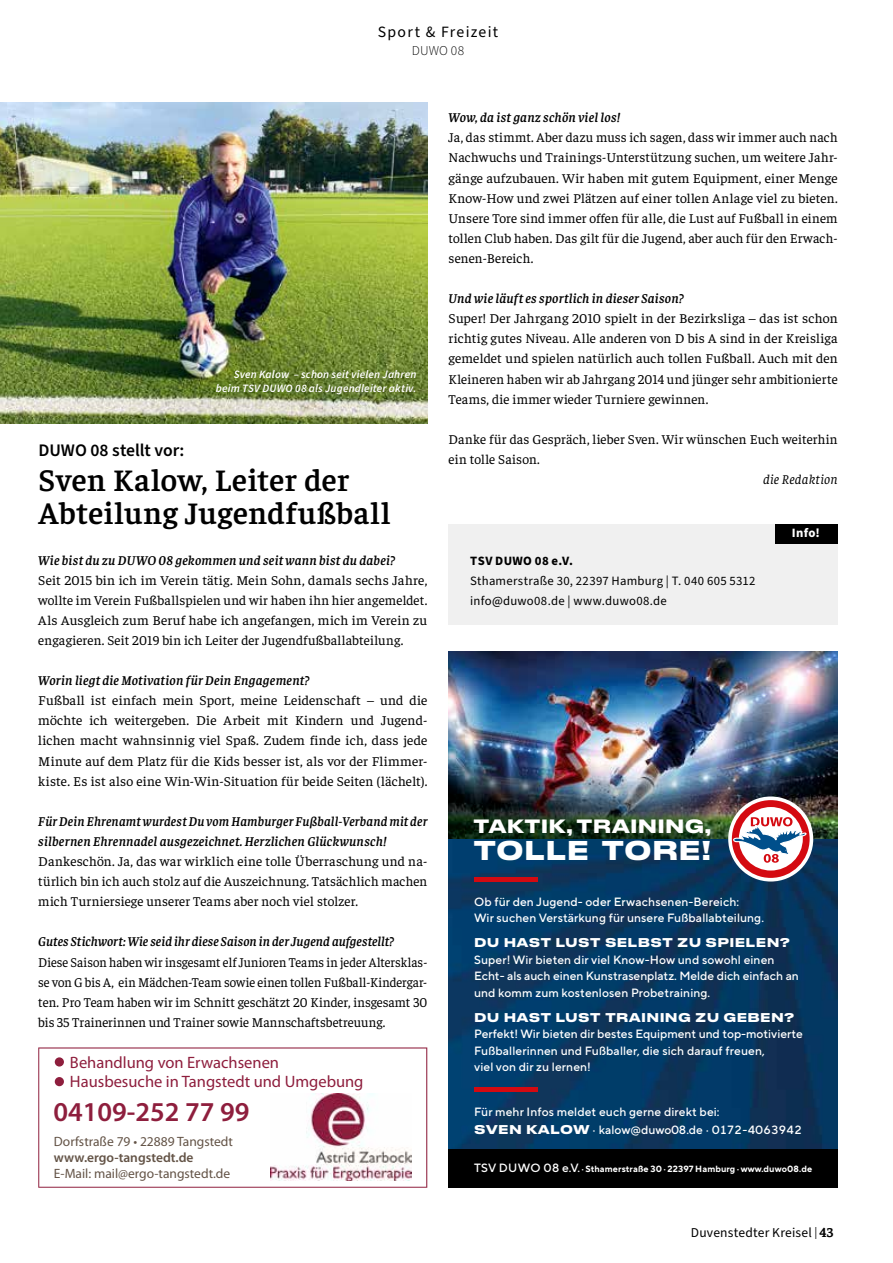
<style>
.page{position:relative;width:893px;height:1263px;background:#fff}
.page>*{position:absolute;margin:0;border:0;box-sizing:border-box;transform-origin:0 0}
.t1{font:600 31.5px/33px "Faustina";letter-spacing:.015em;color:#000}
.t2{font:600 27.45px "Myriad Pro";color:#8e1e3d}
.t3{font:700 25.5px "Druk Text Wide";letter-spacing:.01em;color:#fff}
.t4{font:700 18.15px "Druk Text Wide";letter-spacing:.01em;color:#fff}
.t5{font:600 17.7px "Source Sans Pro";color:#000}
.t6{font:16.5px/19.8px "Myriad Pro";color:#8e1e3d}
.t7{font:15.75px "Source Sans Pro";letter-spacing:.08em;color:#000}
.t8{font:13.5px/20.1px "Faustina";letter-spacing:.01em;color:#000;text-align:justify}
.t9{font:italic 600 13.5px/20.1px "Faustina";letter-spacing:.015em;color:#000}
.t10{font:13.5px/20.1px "Faustina";letter-spacing:.01em;color:#000;text-align:justify;scale:.95 1}
.t11{font:13.5px "Myriad Pro";color:#635346}
.t12{font:13.5px "Source Sans Pro";letter-spacing:.015em;color:#000}
.t13{font:600 13.5px "Myriad Pro";color:#635346}
.t14{font:italic 13.5px "Faustina";letter-spacing:.015em;color:#000}
.t15{font:300 13.5px "Source Sans Pro";letter-spacing:.01em;color:#000}
.t16{font:12.75px/20.1px "Source Sans Pro";letter-spacing:.02em;color:#000}
.t17{font:700 12.75px "Source Sans Pro";letter-spacing:.025em;color:#000}
.t18{font:700 12.75px "Source Sans Pro";color:#fff}
.t19{font:500 12px/16.5px "TT Norms Pro";letter-spacing:.01em;color:#fff}
.t20{font:700 12px "Druk Text Wide";letter-spacing:.025em;color:#fff}
.t21{font:italic 600 11.25px/13.5px "Source Sans Pro";letter-spacing:.015em;color:#fff;text-align:right}
.t22{font:700 9px "TT Norms Pro";letter-spacing:.01em;color:#fff}
.s1{font-family:"Druk Text Wide";font-weight:700}
.s2{font-weight:500;font-size:12px}
.s3{font-size:12px}
.s4{font-family:"Faustina";font-weight:700}
</style>
<div class="page">
<svg style="left:38px;top:1047px;width:389px;height:141px"></svg>
<div style="left:55px;top:1057px;width:9px;height:9px;background:#8e1e3d;border-radius:50%"></div>
<div style="left:55px;top:1077px;width:9px;height:9px;background:#8e1e3d;border-radius:50%"></div>
<img style="left:449px;top:652px;width:389px;height:187px">
<svg style="left:449px;top:839px;width:389px;height:310px;background:#063761"></svg>
<svg style="left:728px;top:796px;width:85px;height:85px"></svg>
<svg style="left:732px;top:800px;width:78px;height:78px"></svg>
<div style="left:739px;top:807px;width:64px;height:63px;background:#fff;border-radius:50%"></div>
<svg style="left:732px;top:817px;width:75px;height:46px"></svg>
<div style="left:449px;top:1149px;width:389px;height:39px;background:#000"></div>
<hr style="left:474px;top:1087px;width:64px;height:4px;background:#d40a11">
<hr style="left:474px;top:877px;width:64px;height:4px;background:#d40a11">
<img style="left:0;top:102px;width:427px;height:322px">
<div style="left:449px;top:524px;width:389px;height:101px;background:#f0f0f0"></div>
<div style="left:775px;top:524px;width:63px;height:20px;background:#000"></div>
<p class="t7" style="left:378px;top:22px;width:122px">Sport &amp; Freizeit</p>
<p class="t15" style="left:412px;top:42px;width:54px">DUWO 08</p>
<p class="t21" style="left:216px;top:368px;width:202px">Sven Kalow – schon seit vielen Jahren beim TSV DUWO 08 als Jugendleiter aktiv.</p>
<h3 class="t5" style="left:38px;top:438px;width:147px">DUWO 08 stellt vor:</h3>
<h1 class="t1" style="left:38px;top:462px;width:354px">Sven Kalow, Leiter der<br>Abteilung Jugendfußball</h1>
<p class="t9" style="left:38px;top:549px;width:358px">Wie bist du zu DUWO 08 gekommen und seit wann bist du dabei?</p>
<p class="t8" style="left:38px;top:569px;width:391px">Seit 2015 bin ich im Verein tätig. Mein Sohn, damals sechs Jahre, wollte im Verein Fußballspielen und wir haben ihn hier angemeldet.<br>Als Ausgleich zum Beruf habe ich angefangen, mich im Verein zu engagieren. Seit 2019 bin ich Leiter der Jugendfußballabteilung.</p>
<p class="t9" style="left:38px;top:670px;width:273px">Worin liegt die Motivation für Dein Engagement?</p>
<p class="t8" style="left:38px;top:690px;width:391px">Fußball ist einfach mein Sport, meine Leidenschaft – und die möchte ich weitergeben. Die Arbeit mit Kindern und Jugend&shy;lichen macht wahnsinnig viel Spaß. Zudem finde ich, dass jede Minute auf dem Platz für die Kids besser ist, als vor der Flimmer&shy;kiste. Es ist also eine Win-Win-Situation für beide Seiten (lächelt).</p>
<p class="t9" style="left:38px;top:810px;width:391px">Für Dein Ehrenamt wurdest Du vom Hamburger Fußball-Verband mit der silbernen Ehrennadel ausgezeichnet. Herzlichen Glückwunsch!</p>
<p class="t8" style="left:38px;top:850px;width:391px">Dankeschön. Ja, das war wirklich eine tolle Überraschung und na&shy;türlich bin ich auch stolz auf die Auszeichnung. Tatsächlich machen mich Turniersiege unserer Teams aber noch viel stolzer.</p>
<p class="t9" style="left:38px;top:931px;width:358px">Gutes Stichwort: Wie seid ihr diese Saison in der Jugend aufgestellt?</p>
<p class="t10" style="left:38px;top:951px;width:411px">Diese Saison haben wir insgesamt elf Junioren Teams in jeder Altersklas&shy;se von G bis A, ein Mädchen-Team sowie einen tollen Fußball-Kindergar&shy;ten. Pro Team haben wir im Schnitt geschätzt 20 Kinder, insgesamt 30 bis 35 Trainerinnen und Trainer sowie Mannschaftsbetreuung.</p>
<p class="t6" style="left:70px;top:1052px;width:295px">Behandlung von Erwachsenen<br>Hausbesuche in Tangstedt und Umgebung</p>
<h2 class="t2" style="left:53px;top:1097px;width:198px">04109-252 77 99</h2>
<p class="t11" style="left:54px;top:1134px;width:181px">Dorfstraße 79 • 22889 Tangstedt</p>
<p class="t13" style="left:54px;top:1150px;width:141px">www.ergo-tangstedt.de</p>
<p class="t11" style="left:54px;top:1166px;width:178px">E-Mail: mail@ergo-tangstedt.de</p>
<p class="t9" style="left:449px;top:107px;width:173px">Wow, da ist ganz schön viel los!</p>
<p class="t8" style="left:449px;top:127px;width:391px">Ja, das stimmt. Aber dazu muss ich sagen, dass wir immer auch nach Nachwuchs und Trainings-Unterstützung suchen, um weitere Jahr&shy;gänge aufzubauen. Wir haben mit gutem Equipment, einer Menge Know-How und zwei Plätzen auf einer tollen Anlage viel zu bieten.<br>Unsere Tore sind immer offen für alle, die Lust auf Fußball in einem tollen Club haben. Das gilt für die Jugend, aber auch für den Erwach&shy;senen-Bereich.</p>
<p class="t9" style="left:449px;top:288px;width:237px">Und wie läuft es sportlich in dieser Saison?</p>
<p class="t8" style="left:449px;top:308px;width:391px">Super! Der Jahrgang 2010 spielt in der Bezirksliga – das ist schon richtig gutes Niveau. Alle anderen von D bis A sind in der Kreisliga gemeldet und spielen natürlich auch tollen Fußball. Auch mit den Kleineren haben wir ab Jahrgang 2014 und jünger sehr ambitionierte Teams, die immer wieder Turniere gewinnen.</p>
<p class="t8" style="left:449px;top:428px;width:391px">Danke für das Gespräch, lieber Sven. Wir wünschen Euch weiterhin ein tolle Saison.</p>
<p class="t14" style="left:763px;top:470px;width:76px">die Redaktion</p>
<p class="t17" style="left:470px;top:552px;width:104px">TSV DUWO 08 e.V.</p>
<p class="t16" style="left:470px;top:571px;width:287px">Sthamerstraße 30, 22397 Hamburg | T. 040 605 5312 info@duwo08.de | www.duwo08.de</p>
<p class="t18" style="left:792px;top:524px;width:30px">Info!</p>
<h3 class="t4" style="left:473px;top:810px;width:240px">TAKTIK, TRAINING,</h3>
<h3 class="t3" style="left:473px;top:828px;width:240px">TOLLE TORE!</h3>
<p class="t19" style="left:474px;top:893px;width:291px">Ob für den Jugend- oder Erwachsenen-Bereich:<br>Wir suchen Verstärkung für unsere Fußballabteilung.</p>
<p class="t20" style="left:474px;top:932px;width:317px">DU HAST LUST SELBST ZU SPIELEN?</p>
<p class="t19" style="left:474px;top:951px;width:326px">Super! Wir bieten dir viel Know-How und sowohl einen<br>Echt- als auch einen Kunstrasenplatz. Melde dich einfach an und komm zum kostenlosen Probetraining.</p>
<p class="t20" style="left:474px;top:1007px;width:322px">DU HAST LUST TRAINING ZU GEBEN?</p>
<p class="t19" style="left:474px;top:1025px;width:330px">Perfekt! Wir bieten dir bestes Equipment und top-motivierte<br>Fußballerinnen und Fußballer, die sich darauf freuen,<br>viel von dir zu lernen!</p>
<p class="t19" style="left:474px;top:1102px;width:329px;line-height:18px">Für mehr Infos meldet euch gerne direkt bei:<br><span class="s1">SVEN KALOW</span> · kalow@duwo08.de · 0172-4063942</p>
<p class="t22" style="left:474px;top:1163px;width:340px"><span class="s2">TSV DUWO 08 e.V.</span> · Sthamerstraße 30 · 22397 Hamburg · www.duwo08.de</p>
<p class="t12" style="left:691px;top:1224px;width:144px">Duvenstedter Kreisel <span class="s3">|</span> <span class="s4">43</span></p>
</div>
